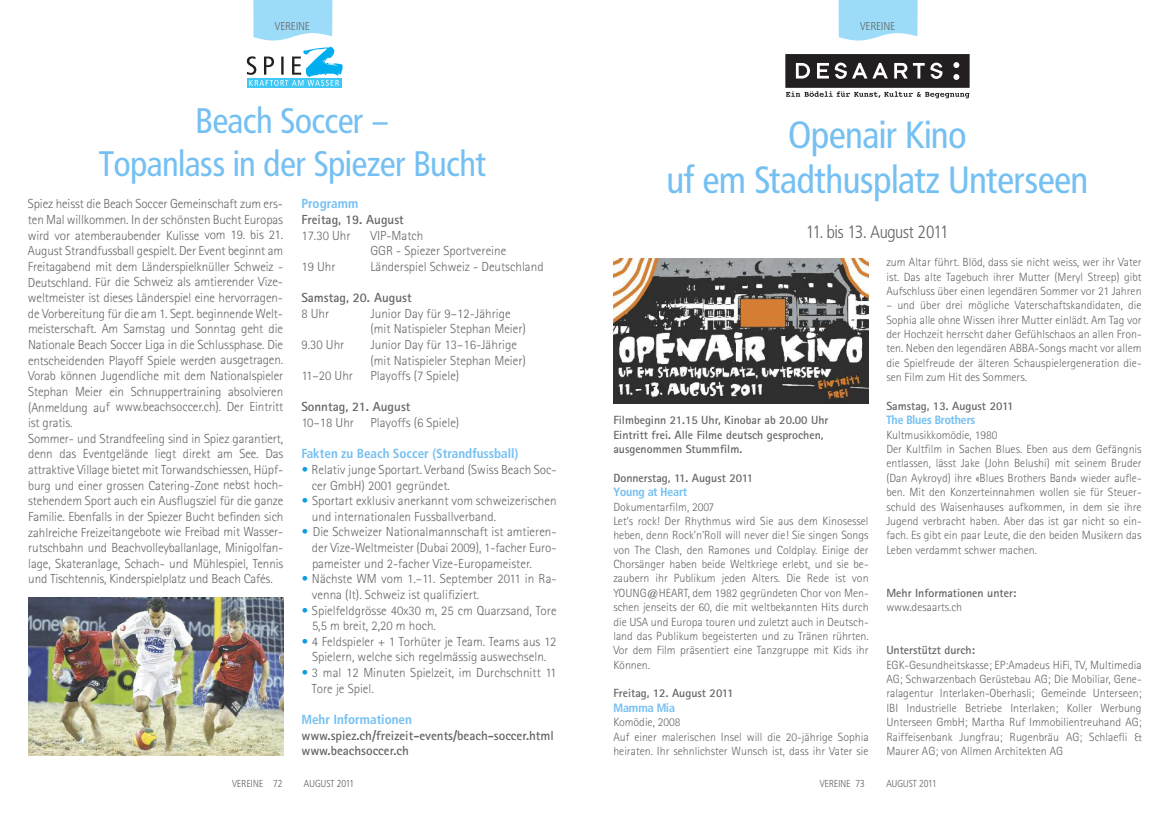
<style>
.page{position:relative;width:1170px;height:815px;background:#fff}
.page>*{position:absolute;margin:0;border:0;box-sizing:border-box;transform-origin:0 0}
.t1{font:37.5px/45px "Frutiger Condensed BQ";color:#75c0f2;text-align:center}
.t2{font:35px/42.5px "Frutiger Condensed BQ";color:#75c0f2;text-align:center}
.t3{font:300 17.5px "Frutiger Condensed BQ";color:#646565}
.t4{font:300 13.12px/15.6px "Rotis Sans Serif";letter-spacing:-.01em;color:#646565}
.t5{font:700 13.12px/15.6px "Rotis Sans Serif";color:#646565}
.t6{font:700 condensed 13.12px "Frutiger";color:#75c0f2}
.t7{font:300 11.88px/14.4px "Rotis Sans Serif";color:#646565}
.t8{font:700 11.88px/14.4px "Rotis Sans Serif";color:#646565}
.t9{font:700 11.88px "Frutiger Condensed BQ";color:#75c0f2}
.t10{font:300 11.25px "Frutiger Condensed BQ";letter-spacing:.03em;color:#646565}
.t11{font:300 10px "Frutiger Condensed BQ";letter-spacing:.01em;color:#646565}
.t12{font:300 10px "Frutiger Condensed BQ";letter-spacing:.03em;color:#646565}
.s1{font-weight:700;color:#109dd9}
</style>
<div class="page">
<svg style="left:253px;top:0;width:79px;height:41px;background:#a6dff8"></svg>
<img style="left:28px;top:597px;width:255px;height:158px">
<div style="left:247px;top:78px;width:94px;height:10px;background:#40c7f4"></div>
<svg style="left:247px;top:47px;width:96px;height:39px"></svg>
<svg style="left:838px;top:0;width:79px;height:41px;background:#a6dff8"></svg>
<div style="left:786px;top:55px;width:182px;height:32px;background:#231f20"></div>
<div style="left:785px;top:54px;width:184px;height:34px;border:2px solid #231f20"></div>
<svg style="left:795px;top:63px;width:15px;height:16px"></svg>
<svg style="left:817px;top:63px;width:11px;height:16px"></svg>
<svg style="left:834px;top:63px;width:12px;height:16px"></svg>
<svg style="left:852px;top:63px;width:35px;height:16px"></svg>
<svg style="left:894px;top:63px;width:30px;height:16px"></svg>
<svg style="left:930px;top:63px;width:12px;height:16px"></svg>
<svg style="left:953px;top:62px;width:6px;height:6px"></svg>
<svg style="left:953px;top:74px;width:6px;height:6px"></svg>
<svg style="left:786px;top:91px;width:183px;height:7px"></svg>
<img style="left:613px;top:258px;width:255px;height:146px">
<p class="t10" style="left:275px;top:20px;width:36px">VEREINE</p>
<h2 class="t2" style="left:99px;top:100px;width:388px">Beach Soccer –<br>Topanlass in der Spiezer Bucht</h2>
<p class="t4" style="left:28px;top:197px;width:257px">Spiez heisst die Beach Soccer Gemeinschaft zum ers&shy;ten Mal willkommen. In der schönsten Bucht Europas wird vor atemberaubender Kulisse vom 19. bis 21.<br>August Strandfussball gespielt. Der Event beginnt am Freitagabend mit dem Länderspielknüller Schweiz - Deutschland. Für die Schweiz als amtierender Vize&shy;weltmeister ist dieses Länderspiel eine hervorragen&shy;de Vorbereitung für die am 1. Sept. beginnende Welt&shy;meisterschaft. Am Samstag und Sonntag geht die Nationale Beach Soccer Liga in die Schlussphase. Die entscheidenden Playoff Spiele werden ausgetragen.<br>Vorab können Jugendliche mit dem Nationalspieler Stephan Meier ein Schnuppertraining absolvieren (Anmeldung auf www.beachsoccer.ch). Der Eintritt ist gratis.<br>Sommer- und Strandfeeling sind in Spiez garantiert, denn das Eventgelände liegt direkt am See. Das attraktive Village bietet mit Torwandschiessen, Hüpf&shy;burg und einer grossen Catering-Zone nebst hoch&shy;stehendem Sport auch ein Ausflugsziel für die ganze Familie. Ebenfalls in der Spiezer Bucht befinden sich zahlreiche Freizeitangebote wie Freibad mit Wasser&shy;rutschbahn und Beachvolleyballanlage, Minigolfan&shy;lage, Skateranlage, Schach- und Mühlespiel, Tennis und Tischtennis, Kinderspielplatz und Beach Cafés.</p>
<p class="t6" style="left:301px;top:198px;width:58px">Programm</p>
<p class="t5" style="left:301px;top:213px;width:104px">Freitag, 19. August</p>
<p class="t4" style="left:301px;top:229px;width:51px">17.30 Uhr</p>
<p class="t4" style="left:370px;top:229px;width:137px">VIP-Match<br>GGR - Spiezer Sportvereine</p>
<p class="t4" style="left:301px;top:260px;width:36px">19 Uhr</p>
<p class="t4" style="left:370px;top:260px;width:175px">Länderspiel Schweiz - Deutschland</p>
<p class="t5" style="left:301px;top:291px;width:112px">Samstag, 20. August</p>
<p class="t4" style="left:301px;top:307px;width:29px">8 Uhr</p>
<p class="t4" style="left:370px;top:307px;width:157px">Junior Day für 9–12-Jährige (mit Natispieler Stephan Meier)</p>
<p class="t4" style="left:301px;top:338px;width:44px">9.30 Uhr</p>
<p class="t4" style="left:370px;top:338px;width:157px">Junior Day für 13–16-Jährige (mit Natispieler Stephan Meier)</p>
<p class="t4" style="left:301px;top:369px;width:53px">11–20 Uhr</p>
<p class="t4" style="left:370px;top:369px;width:90px">Playoffs (7 Spiele)</p>
<p class="t5" style="left:301px;top:400px;width:111px">Sonntag, 21. August</p>
<p class="t4" style="left:301px;top:416px;width:159px">10–18 Uhr Playoffs (6 Spiele)</p>
<p class="t6" style="left:301px;top:448px;width:218px">Fakten zu Beach Soccer (Strandfussball)</p>
<p class="t4" style="left:312px;top:463px;width:246px;text-indent:-11px"><span class="s1">•</span> Relativ junge Sportart. Verband (Swiss Beach Soc&shy;cer GmbH) 2001 gegründet.</p>
<p class="t4" style="left:312px;top:494px;width:246px;text-indent:-11px"><span class="s1">•</span> Sportart exklusiv anerkannt vom schweizerischen und internationalen Fussballverband.</p>
<p class="t4" style="left:312px;top:525px;width:246px;text-align:justify;text-indent:-11px"><span class="s1">•</span> Die Schweizer Nationalmannschaft ist amtieren&shy;der Vize-Weltmeister (Dubai 2009), 1-facher Euro&shy;pameister und 2-facher Vize-Europameister.</p>
<p class="t4" style="left:312px;top:572px;width:246px;text-indent:-11px"><span class="s1">•</span> Nächste WM vom 1.–11. September 2011 in Ra&shy;venna (It). Schweiz ist qualifiziert.</p>
<p class="t4" style="left:312px;top:604px;width:246px;text-indent:-11px"><span class="s1">•</span> Spielfeldgrösse 40x30 m, 25 cm Quarzsand, Tore<br>5,5 m breit, 2,20 m hoch.</p>
<p class="t4" style="left:301px;top:635px;width:257px;text-align:center"><span class="s1">•</span> 4 Feldspieler + 1 Torhüter je Team. Teams aus 12<br>Spielern, welche sich regelmässig auswechseln.</p>
<p class="t4" style="left:312px;top:666px;width:246px;text-indent:-11px"><span class="s1">•</span> 3 mal 12 Minuten Spielzeit, im Durchschnitt 11<br>Tore je Spiel.</p>
<p class="t6" style="left:301px;top:714px;width:112px">Mehr Informationen</p>
<p class="t5" style="left:301px;top:729px;width:254px">www.spiez.ch/freizeit-events/beach-soccer.html www.beachsoccer.ch</p>
<p class="t10" style="left:860px;top:20px;width:36px">VEREINE</p>
<h1 class="t1" style="left:667px;top:112px;width:422px">Openair Kino<br>uf em Stadthusplatz Unterseen</h1>
<h3 class="t3" style="left:806px;top:222px;width:144px">11. bis 13. August 2011</h3>
<p class="t8" style="left:613px;top:414px;width:217px">Filmbeginn 21.15 Uhr, Kinobar ab 20.00 Uhr<br>Eintritt frei. Alle Filme deutsch gesprochen, ausgenommen Stummfilm.</p>
<p class="t8" style="left:613px;top:472px;width:141px">Donnerstag, 11. August 2011</p>
<p class="t9" style="left:613px;top:485px;width:75px">Young at Heart</p>
<p class="t7" style="left:613px;top:500px;width:257px">Dokumentarfilm, 2007<br>Let’s rock! Der Rhythmus wird Sie aus dem Kinosessel heben, denn Rock'n'RolI will never die! Sie singen Songs von The CIash, den Ramones und Coldplay. Einige der Chorsänger haben beide Weltkriege erlebt, und sie be&shy;zaubern ihr Publikum jeden Alters. Die Rede ist von YOUNG@HEART, dem 1982 gegründeten Chor von Men&shy;schen jenseits der 60, die mit weltbekannten Hits durch die USA und Europa touren und zuletzt auch in Deutsch&shy;land das Publikum begeisterten und zu Tränen rührten.<br>Vor dem Film präsentiert eine Tanzgruppe mit Kids ihr Können.</p>
<p class="t8" style="left:613px;top:687px;width:121px">Freitag, 12. August 2011</p>
<p class="t9" style="left:613px;top:701px;width:63px">Mamma Mia</p>
<p class="t7" style="left:613px;top:716px;width:257px">Komödie, 2008<br>Auf einer malerischen Insel will die 20-jährige Sophia heiraten. Ihr sehnlichster Wunsch ist, dass ihr Vater sie</p>
<p class="t7" style="left:886px;top:256px;width:257px;text-align:justify">zum Altar führt. Blöd, dass sie nicht weiss, wer ihr Vater ist. Das alte Tagebuch ihrer Mutter (Meryl Streep) gibt Aufschluss über einen legendären Sommer vor 21 Jahren</p>
<p class="t7" style="left:886px;top:299px;width:257px;text-align:justify">– und über drei mögliche Vaterschaftskandidaten, die Sophia alle ohne Wissen ihrer Mutter einlädt. Am Tag vor der Hochzeit herrscht daher Gefühlschaos an allen Fron&shy;ten. Neben den legendären ABBA-Songs macht vor allem die Spielfreude der älteren Schauspielergeneration die&shy;sen Film zum Hit des Sommers.</p>
<p class="t8" style="left:886px;top:400px;width:129px">Samstag, 13. August 2011</p>
<p class="t9" style="left:886px;top:413px;width:90px">The Blues Brothers</p>
<p class="t7" style="left:886px;top:429px;width:257px">Kultmusikkomödie, 1980<br>Der Kultfilm in Sachen Blues. Eben aus dem Gefängnis entlassen, lässt Jake (John Belushi) mit seinem Bruder (Dan Aykroyd) ihre «Blues Brothers Band» wieder aufle&shy;ben. Mit den Konzerteinnahmen wollen sie für Steuer&shy;schuld des Waisenhauses aufkommen, in dem sie ihre Jugend verbracht haben. Aber das ist gar nicht so ein&shy;fach. Es gibt ein paar Leute, die den beiden Musikern das Leben verdammt schwer machen.</p>
<p class="t8" style="left:886px;top:587px;width:132px">Mehr Informationen unter:</p>
<p class="t7" style="left:886px;top:601px;width:77px">www.desaarts.ch</p>
<p class="t8" style="left:886px;top:644px;width:90px">Unterstützt durch:</p>
<p class="t7" style="left:886px;top:659px;width:257px;text-align:justify">EGK-Gesundheitskasse; EP:Amadeus HiFi, TV, Multimedia AG; Schwarzenbach Gerüstebau AG; Die Mobiliar, Gene&shy;ralagentur Interlaken-Oberhasli; Gemeinde Unterseen; IBI Industrielle Betriebe Interlaken; Koller Werbung Unterseen GmbH; Martha Ruf Immobilientreuhand AG; Raiffeisenbank Jungfrau; Rugenbräu AG; Schlaefli &amp; Maurer AG; von Allmen Architekten AG</p>
<p class="t12" style="left:232px;top:778px;width:52px">VEREINE 72</p>
<p class="t11" style="left:304px;top:778px;width:52px">AUGUST 2011</p>
<p class="t12" style="left:819px;top:778px;width:47px">VEREINE 73</p>
<p class="t11" style="left:886px;top:778px;width:52px">AUGUST 2011</p>
</div>
